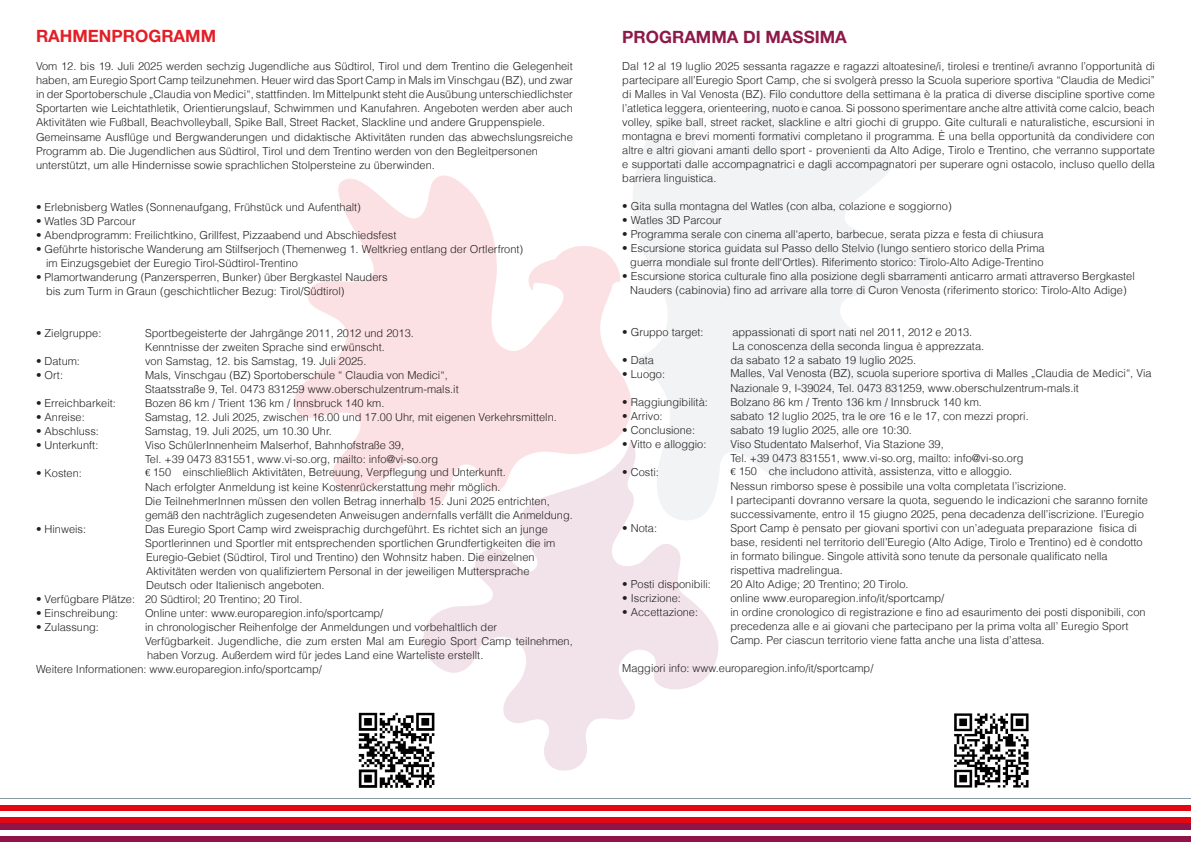
<style>
.page{position:relative;width:1191px;height:842px;background:#fff}
.page>*{position:absolute;margin:0;border:0;box-sizing:border-box;transform-origin:0 0}
.t1{font:700 17px "Helvetica Neue LT Std";color:#8e1948}
.t2{font:700 17px "Helvetica Neue LT Std";color:#e41e26}
.t3{font:300 11px/14px "Helvetica";color:#231f20}
.s1{font-family:"Minion Pro";font-weight:400}
</style>
<div class="page">
<svg style="left:639px;top:88px;width:297px;height:392px;fill:#f1f3f4"></svg>
<svg style="left:423px;top:439px;width:298px;height:332px"></svg>
<svg style="left:294px;top:161px;width:354px;height:358px;fill:#fbe1e3"></svg>
<div style="left:0;top:805px;width:1191px;height:7px;background:#e30613"></div>
<div style="left:0;top:811px;width:1191px;height:7px;background:#fff"></div>
<svg style="left:0;top:817px;width:1191px;height:7px;fill:#e30613"></svg>
<div style="left:0;top:824px;width:1191px;height:7px;background:#8f1448"></div>
<div style="left:0;top:830px;width:1191px;height:7px;background:#fff"></div>
<div style="left:0;top:836px;width:1191px;height:6px;background:#8f1448"></div>
<hr style="left:0;top:798px;width:1191px;height:1px;background:#889aa1">
<img style="left:954px;top:713px;width:75px;height:75px">
<img style="left:358px;top:711px;width:78px;height:77px">
<p class="t2" style="left:36px;top:26px;width:182px">RAHMENPROGRAMM</p>
<p class="t3" style="left:36px;top:59px;width:538px;text-align:justify">Vom 12. bis 19. Juli 2025 werden sechzig Jugendliche aus Südtirol, Tirol und dem Trentino die Gelegenheit haben, am Euregio Sport Camp teilzunehmen. Heuer wird das Sport Camp in Mals im Vinschgau (BZ), und zwar in der Sportoberschule „Claudia von Medici“, stattfinden. Im Mittelpunkt steht die Ausübung unterschiedlichster</p>
<p class="t3" style="left:36px;top:101px;width:538px">Sportarten wie Leichtathletik, Orientierungslauf, Schwimmen und Kanufahren. Angeboten werden aber auch<br>Aktivitäten wie Fußball, Beachvolleyball, Spike Ball, Street Racket, Slackline und andere Gruppenspiele.</p>
<p class="t3" style="left:36px;top:129px;width:538px">Gemeinsame Ausflüge und Bergwanderungen und didaktische Aktivitäten runden das abwechslungsreiche<br>Programm ab. Die Jugendlichen aus Südtirol, Tirol und dem Trentino werden von den Begleitpersonen</p>
<p class="t3" style="left:36px;top:157px;width:400px">unterstützt, um alle Hindernisse sowie sprachlichen Stolpersteine zu überwinden.</p>
<p class="t3" style="left:36px;top:199px;width:326px">• Erlebnisberg Watles (Sonnenaufgang, Frühstück und Aufenthalt)</p>
<p class="t3" style="left:36px;top:213px;width:101px">• Watles 3D Parcour</p>
<p class="t3" style="left:36px;top:227px;width:362px">• Abendprogramm: Freilichtkino, Grillfest, Pizzaabend und Abschiedsfest</p>
<p class="t3" style="left:36px;top:241px;width:489px">• Geführte historische Wanderung am Stilfserjoch (Themenweg 1. Weltkrieg entlang der Ortlerfront)</p>
<p class="t3" style="left:46px;top:255px;width:253px">im Einzugsgebiet der Euregio Tirol-Südtirol-Trentino</p>
<p class="t3" style="left:36px;top:269px;width:353px">• Plamortwanderung (Panzersperren, Bunker) über Bergkastel Nauders</p>
<p class="t3" style="left:46px;top:283px;width:300px">bis zum Turm in Graun (geschichtlicher Bezug: Tirol/Südtirol)</p>
<p class="t3" style="left:36px;top:325px;width:67px">• Zielgruppe:</p>
<p class="t3" style="left:36px;top:353px;width:46px">• Datum:</p>
<p class="t3" style="left:36px;top:367px;width:29px">• Ort:</p>
<p class="t3" style="left:36px;top:395px;width:81px">• Erreichbarkeit:</p>
<p class="t3" style="left:36px;top:409px;width:50px">• Anreise:</p>
<p class="t3" style="left:36px;top:423px;width:64px">• Abschluss:</p>
<p class="t3" style="left:36px;top:437px;width:64px">• Unterkunft:</p>
<p class="t3" style="left:36px;top:465px;width:47px">• Kosten:</p>
<p class="t3" style="left:145px;top:326px;width:413px">Sportbegeisterte der Jahrgänge 2011, 2012 und 2013.<br>Kenntnisse der zweiten Sprache sind erwünscht.<br>von Samstag, 12. bis Samstag, 19. Juli 2025.<br>Mals, Vinschgau (BZ) Sportoberschule “ Claudia von Medici“,<br>Staatsstraße 9, Tel. 0473 831259 www.oberschulzentrum-mals.it<br>Bozen 86 km / Trient 136 km / Innsbruck 140 km.<br>Samstag, 12. Juli 2025, zwischen 16.00 und 17.00 Uhr, mit eigenen Verkehrsmitteln.<br>Samstag, 19. Juli 2025, um 10.30 Uhr.<br>Viso SchülerInnenheim Malserhof, Bahnhofstraße 39,<br>Tel. +39 0473 831551, www.vi-so.org, mailto: info@vi-so.org<br><span class="s1">€</span> 150 € einschließlich Aktivitäten, Betreuung, Verpflegung und Unterkunft.</p>
<p class="t3" style="left:145px;top:479px;width:429px">Nach erfolgter Anmeldung ist keine Kostenrückerstattung mehr möglich.<br>Die TeilnehmerInnen müssen den vollen Betrag innerhalb 15. Juni 2025 entrichten, gemäß den nachträglich zugesendeten Anweisugen andernfalls verfällt die Anmeldung.<br>Das Euregio Sport Camp wird zweisprachig durchgeführt. Es richtet sich an junge Sportlerinnen und Sportler mit entsprechenden sportlichen Grundfertigkeiten die im Euregio-Gebiet (Südtirol, Tirol und Trentino) den Wohnsitz haben. Die einzelnen Aktivitäten werden von qualifiziertem Personal in der jeweiligen Muttersprache<br>Deutsch oder Italienisch angeboten.</p>
<p class="t3" style="left:36px;top:591px;width:268px">• Verfügbare Plätze: 20 Südtirol; 20 Trentino; 20 Tirol.</p>
<p class="t3" style="left:36px;top:605px;width:84px">• Einschreibung:</p>
<p class="t3" style="left:145px;top:605px;width:240px">Online unter: www.europaregion.info/sportcamp/</p>
<p class="t3" style="left:36px;top:619px;width:64px">• Zulassung:</p>
<p class="t3" style="left:145px;top:619px;width:353px">in chronologischer Reihenfolge der Anmeldungen und vorbehaltlich der</p>
<p class="t3" style="left:145px;top:633px;width:429px">Verfügbarkeit. Jugendliche, die zum ersten Mal am Euregio Sport Camp teilnehmen, haben Vorzug. Außerdem wird für jedes Land eine Warteliste erstellt.</p>
<p class="t3" style="left:36px;top:661px;width:287px">Weitere Informationen: www.europaregion.info/sportcamp/</p>
<p class="t3" style="left:36px;top:521px;width:52px">• Hinweis:</p>
<p class="t1" style="left:622px;top:26px;width:226px">PROGRAMMA DI MASSIMA</p>
<p class="t3" style="left:622px;top:59px;width:534px;text-align:justify">Dal 12 al 19 luglio 2025 sessanta ragazze e ragazzi altoatesine/i, tirolesi e trentine/i avranno l’opportunità di partecipare all’Euregio Sport Camp, che si svolgerà presso la Scuola superiore sportiva “Claudia de Medici” di Malles in Val Venosta (BZ). Filo conduttore della settimana è la pratica di diverse discipline sportive come l’atletica leggera, orienteering, nuoto e canoa. Si possono sperimentare anche altre attività come calcio, beach volley, spike ball, street racket, slackline e altri giochi di gruppo. Gite culturali e naturalistiche, escursioni in montagna e brevi momenti formativi completano il programma. È una bella opportunità da condividere con altre e altri giovani amanti dello sport - provenienti da Alto Adige, Tirolo e Trentino, che verranno supportate e supportati dalle accompagnatrici e dagli accompagnatori per superare ogni ostacolo, incluso quello della barriera linguistica.</p>
<p class="t3" style="left:622px;top:199px;width:331px">• Gita sulla montagna del Watles (con alba, colazione e soggiorno)</p>
<p class="t3" style="left:622px;top:213px;width:101px">• Watles 3D Parcour</p>
<p class="t3" style="left:622px;top:227px;width:423px">• Programma serale con cinema all‘aperto, barbecue, serata pizza e festa di chiusura</p>
<p class="t3" style="left:622px;top:241px;width:424px">• Escursione storica guidata sul Passo dello Stelvio (lungo sentiero storico della Prima</p>
<p class="t3" style="left:630px;top:255px;width:415px">guerra mondiale sul fronte dell‘Ortles). Riferimento storico: Tirolo-Alto Adige-Trentino</p>
<p class="t3" style="left:622px;top:269px;width:514px">• Escursione storica culturale fino alla posizione degli sbarramenti anticarro armati attraverso Bergkastel</p>
<p class="t3" style="left:630px;top:283px;width:498px">Nauders (cabinovia) fino ad arrivare alla torre di Curon Venosta (riferimento storico: Tirolo-Alto Adige)</p>
<p class="t3" style="left:622px;top:325px;width:83px">• Gruppo target:</p>
<p class="t3" style="left:622px;top:353px;width:33px">• Data</p>
<p class="t3" style="left:622px;top:367px;width:44px">• Luogo:</p>
<p class="t3" style="left:622px;top:395px;width:87px">• Raggiungibilità:</p>
<p class="t3" style="left:622px;top:409px;width:42px">• Arrivo:</p>
<p class="t3" style="left:622px;top:423px;width:74px">• Conclusione:</p>
<p class="t3" style="left:622px;top:437px;width:86px">• Vitto e alloggio:</p>
<p class="t3" style="left:622px;top:465px;width:38px">• Costi:</p>
<p class="t3" style="left:730px;top:325px;width:423px;line-height:13.7px">appassionati di sport nati nel 2011, 2012 e 2013.<br>La conoscenza della seconda lingua è apprezzata.<br>da sabato 12 a sabato 19 luglio 2025.<br>Malles, Val Venosta (BZ), scuola superiore sportiva di Malles „Claudia de <span class="s1">M</span>edici“, Via</p>
<p class="t3" style="left:730px;top:381px;width:350px">Nazionale 9, I-39024, Tel. 0473 831259, www.oberschulzentrum-mals.it Bolzano 86 km / Trento 136 km / Innsbruck 140 km.<br>sabato 12 luglio 2025, tra le ore 16 e le 17, con mezzi propri.<br>sabato 19 luglio 2025, alle ore 10:30.<br>Viso Studentato Malserhof, Via Stazione 39,<br>Tel. +39 0473 831551, www.vi-so.org, mailto: info@vi-so.org<br><span class="s1">€</span> 150 € che includono attività, assistenza, vitto e alloggio.</p>
<p class="t3" style="left:730px;top:479px;width:419px">Nessun rimborso spese è possibile una volta completata l’iscrizione.<br>I partecipanti dovranno versare la quota, seguendo le indicazioni che saranno fornite successivamente, entro il 15 giugno 2025, pena decadenza dell’iscrizione. l’Euregio Sport Camp è pensato per giovani sportivi con un’adeguata preparazione fisica di base, residenti nel territorio dell’Euregio (Alto Adige, Tirolo e Trentino) ed è condotto in formato bilingue. Singole attività sono tenute da personale qualificato nella rispettiva madrelingua.<br>20 Alto Adige; 20 Trentino; 20 Tirolo.<br>online www.europaregion.info/it/sportcamp/<br>in ordine cronologico di registrazione e fino ad esaurimento dei posti disponibili, con precedenza alle e ai giovani che partecipano per la prima volta all’ Euregio Sport Camp. Per ciascun territorio viene fatta anche una lista d’attesa.</p>
<p class="t3" style="left:622px;top:661px;width:253px">Maggiori info: www.europaregion.info/it/sportcamp/</p>
<p class="t3" style="left:622px;top:521px;width:36px">• Nota:</p>
<p class="t3" style="left:622px;top:577px;width:90px">• Posti disponibili:</p>
<p class="t3" style="left:622px;top:591px;width:60px">• Iscrizione:</p>
<p class="t3" style="left:622px;top:605px;width:77px">• Accettazione:</p>
</div>
